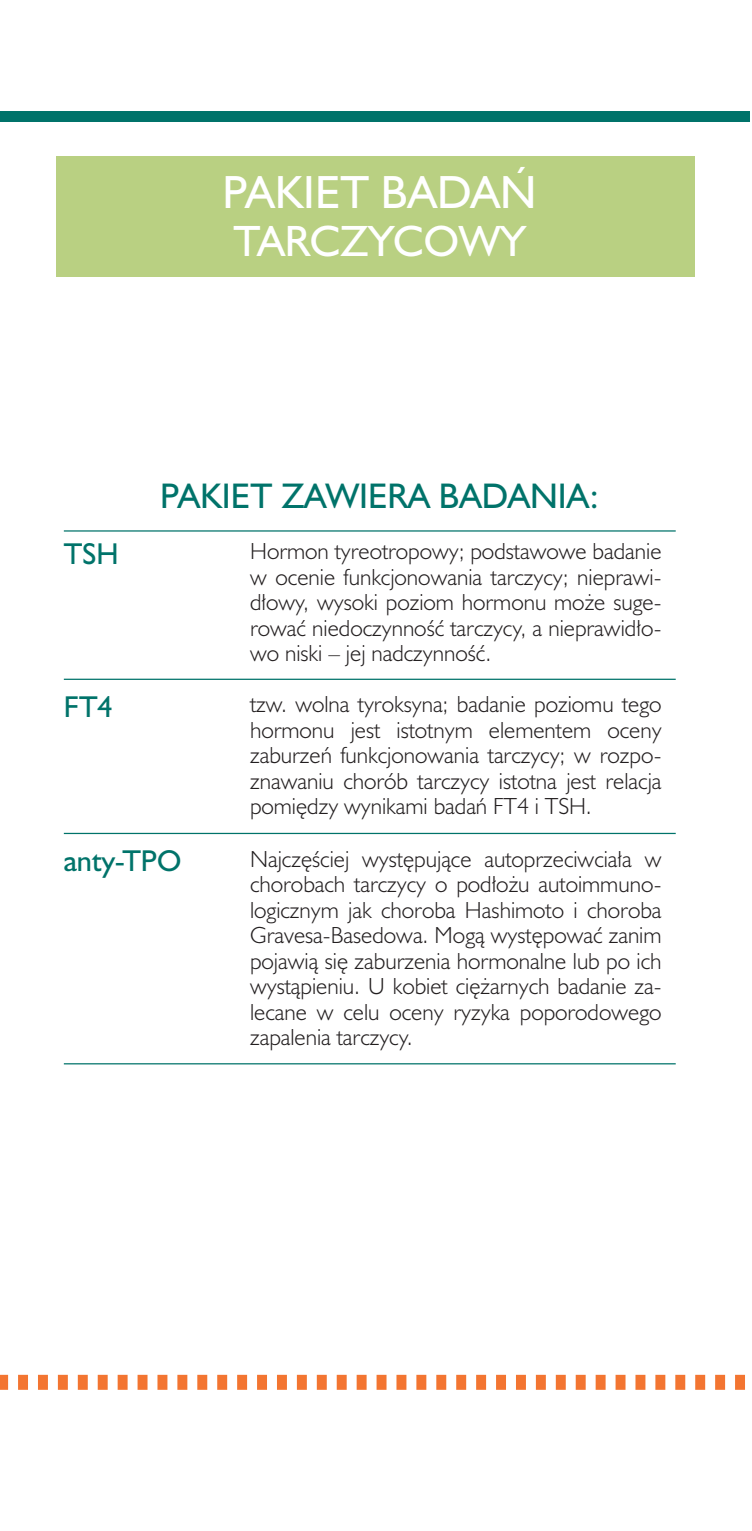
<style>
.page{position:relative;width:752px;height:1531px;background:#fff}
.page>*{position:absolute;margin:0;border:0;box-sizing:border-box;transform-origin:0 0}
.t1{font:42.5px "Humanst 521 PL";color:#fff}
.t2{font:40px "Humanst 521 PL";color:#fff}
.t3{font:32.5px "Humanst 521 PL";color:#00736a}
.t4{font:27.5px "Humanst 521 PL";color:#00736a}
.t5{font:300 21.25px/25.5px "Humanst 521 Lt PL";color:#231f20;text-align:justify}
</style>
<div class="page">
<div style="left:0;top:111px;width:749px;height:11px;background:#00736a"></div>
<hr style="left:64px;top:679px;width:611px;height:1px;background:#00736a">
<hr style="left:64px;top:530px;width:611px;height:1px;background:#00736a">
<hr style="left:64px;top:833px;width:611px;height:1px;background:#00736a">
<hr style="left:64px;top:1063px;width:611px;height:1px;background:#00736a">
<div style="left:57px;top:156px;width:637px;height:120px;background:#b9d082"></div>
<svg style="left:0;top:1375px;width:745px;height:15px"></svg>
<h1 class="t1" style="left:222px;top:163px;width:315px">PAKIET BADAŃ</h1>
<h2 class="t2" style="left:233px;top:213px;width:293px">TARCZYCOWY</h2>
<h3 class="t3" style="left:160px;top:474px;width:439px">PAKIET ZAWIERA BADANIA:</h3>
<p class="t4" style="left:64px;top:535px;width:56px">TSH</p>
<p class="t4" style="left:64px;top:688px;width:51px">FT4</p>
<p class="t4" style="left:64px;top:842px;width:119px">anty-TPO</p>
<p class="t5" style="left:250px;top:538px;width:413px">Hormon tyreotropowy; podstawowe badanie w ocenie funkcjonowania tarczycy; nieprawi&shy;dłowy, wysoki poziom hormonu może suge&shy;rować niedoczynność tarczycy, a nieprawidło&shy;wo niski – jej nadczynność.</p>
<p class="t5" style="left:250px;top:691px;width:413px">tzw. wolna tyroksyna; badanie poziomu tego hormonu jest istotnym elementem oceny zaburzeń funkcjonowania tarczycy; w rozpo&shy;znawaniu chorób tarczycy istotna jest relacja pomiędzy wynikami badań FT4 i TSH.</p>
<p class="t5" style="left:250px;top:846px;width:413px">Najczęściej występujące autoprzeciwciała w chorobach tarczycy o podłożu autoimmuno&shy;logicznym jak choroba Hashimoto i choroba Gravesa-Basedowa. Mogą występować zanim pojawią się zaburzenia hormonalne lub po ich wystąpieniu. U kobiet ciężarnych badanie za&shy;lecane w celu oceny ryzyka poporodowego zapalenia tarczycy.</p>
</div>
